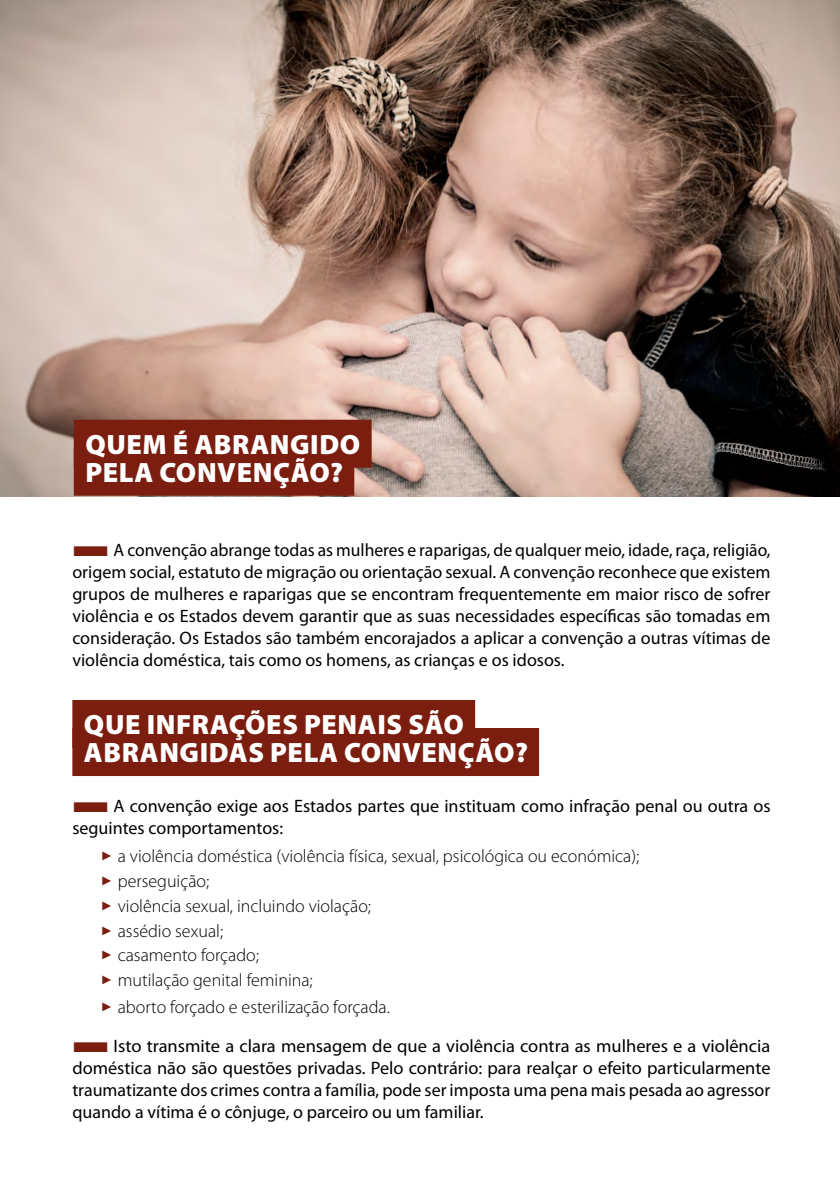
<style>
.page{position:relative;width:840px;height:1191px;background:#fff}
.page>*{position:absolute;margin:0;border:0;box-sizing:border-box;transform-origin:0 0}
.t1{font:900 28px/28px "Myriad Pro";letter-spacing:.02em;color:#fff}
.t2{font:18px/22px "Myriad Pro";color:#000;text-align:justify}
.t3{font:300 18px "Myriad Pro";color:#000}
.s1{color:#7c1e0f}
</style>
<div class="page">
<img style="left:0;top:0;width:839px;height:496px">
<div style="left:72px;top:700px;width:403px;height:48px;background:#7c1e0f"></div>
<div style="left:72px;top:728px;width:466px;height:48px;background:#7c1e0f"></div>
<div style="left:74px;top:420px;width:297px;height:48px;background:#7c1e0f"></div>
<div style="left:74px;top:448px;width:280px;height:48px;background:#7c1e0f"></div>
<h1 class="t1" style="left:85px;top:429px;width:276px">QUEM É ABRANGIDO<br>PELA CONVENÇÃO?</h1>
<p class="t2" style="left:72px;top:539px;width:699px"><span class="s1">■</span>A convenção abrange todas as mulheres e raparigas, de qualquer meio, idade, raça, religião, origem social, estatuto de migração ou orientação sexual. A convenção reconhece que existem grupos de mulheres e raparigas que se encontram frequentemente em maior risco de sofrer violência e os Estados devem garantir que as suas necessidades específicas são tomadas em consideração. Os Estados são também encorajados a aplicar a convenção a outras vítimas de violência doméstica, tais como os homens, as crianças e os idosos.</p>
<h1 class="t1" style="left:84px;top:709px;width:445px">QUE INFRAÇÕES PENAIS SÃO<br>ABRANGIDAS PELA CONVENÇÃO?</h1>
<p class="t2" style="left:72px;top:795px;width:699px"><span class="s1">■</span>A convenção exige aos Estados partes que instituam como infração penal ou outra os seguintes comportamentos:</p>
<p class="t3" style="left:101px;top:845px;width:540px"><span class="s1">✓</span> a violência doméstica (violência física, sexual, psicológica ou económica);</p>
<p class="t3" style="left:101px;top:870px;width:110px"><span class="s1">✓</span> perseguição;</p>
<p class="t3" style="left:101px;top:895px;width:272px"><span class="s1">✓</span> violência sexual, incluindo violação;</p>
<p class="t3" style="left:101px;top:919px;width:124px"><span class="s1">✓</span> assédio sexual;</p>
<p class="t3" style="left:101px;top:944px;width:160px"><span class="s1">✓</span> casamento forçado;</p>
<p class="t3" style="left:101px;top:969px;width:213px"><span class="s1">✓</span> mutilação genital feminina;</p>
<p class="t3" style="left:101px;top:996px;width:290px"><span class="s1">✓</span> aborto forçado e esterilização forçada.</p>
<p class="t2" style="left:72px;top:1034px;width:699px"><span class="s1">■</span>Isto transmite a clara mensagem de que a violência contra as mulheres e a violência doméstica não são questões privadas. Pelo contrário: para realçar o efeito particularmente traumatizante dos crimes contra a família, pode ser imposta uma pena mais pesada ao agressor quando a vítima é o cônjuge, o parceiro ou um familiar.</p>
</div>
